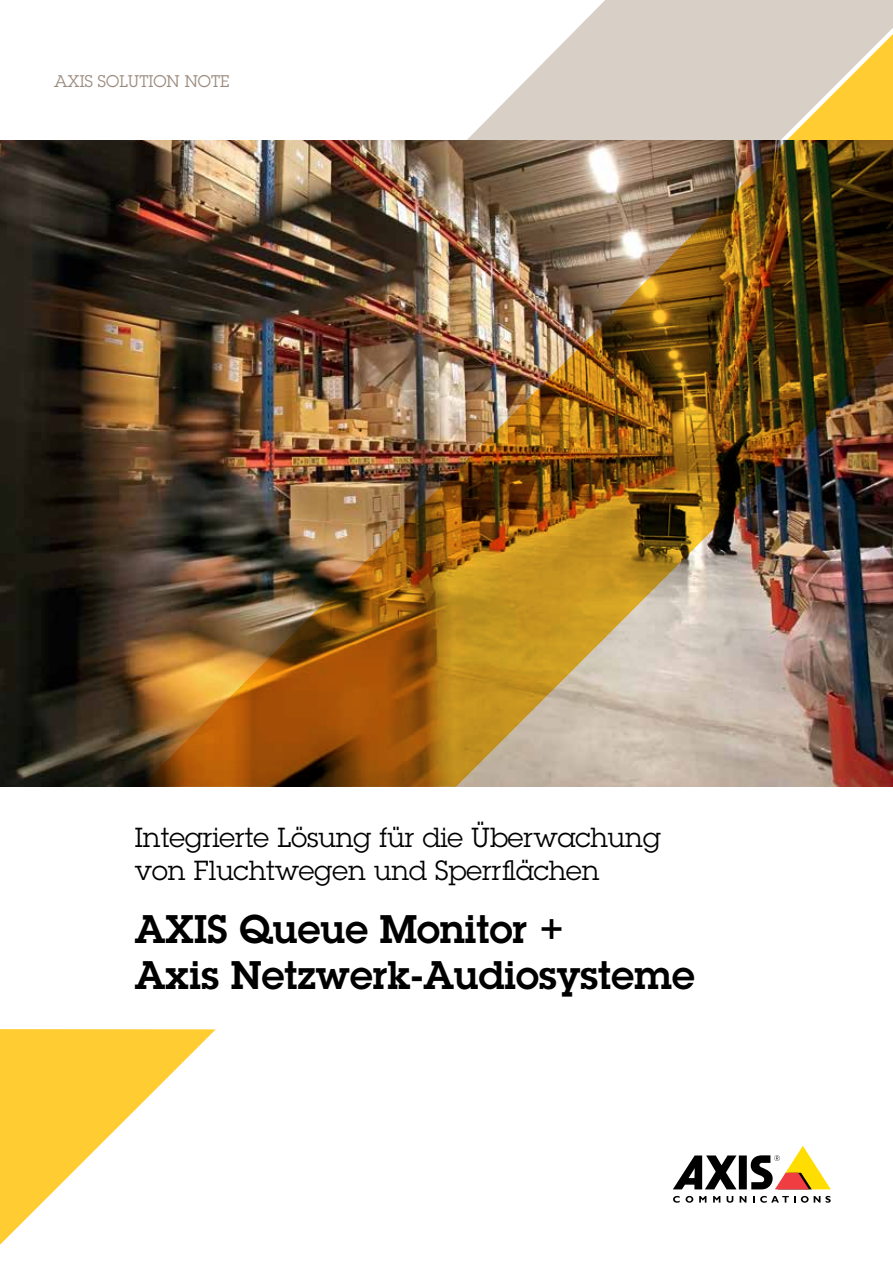
<style>
.page{position:relative;width:893px;height:1263px;background:#fff}
.page>*{position:absolute;margin:0;border:0;box-sizing:border-box;transform-origin:0 0}
.t1{font:600 39px/46.5px "Lubalin Graph ECG";color:#000}
.t2{font:27px/32.4px "Lubalin Graph ECG";color:#000}
.t3{font:16.5px "Lubalin Graph ECG";color:#9a8b7d}
</style>
<div class="page">
<div style="left:596px;top:0;width:297px;height:9px;background:#d8cfc6"></div>
<img style="left:0;top:140px;width:141px;height:647px">
<svg style="left:0;top:1029px;width:216px;height:216px"></svg>
<img style="left:141px;top:9px;width:752px;height:778px">
<div style="left:739px;top:1155px;width:8px;height:34px;background:#000"></div>
<svg style="left:673px;top:1155px;width:63px;height:34px"></svg>
<svg style="left:751px;top:1146px;width:80px;height:43px"></svg>
<svg style="left:673px;top:1196px;width:7px;height:7px"></svg>
<svg style="left:686px;top:1196px;width:7px;height:7px"></svg>
<svg style="left:699px;top:1196px;width:7px;height:6px"></svg>
<svg style="left:713px;top:1196px;width:7px;height:6px"></svg>
<svg style="left:727px;top:1196px;width:6px;height:7px"></svg>
<svg style="left:740px;top:1196px;width:6px;height:6px"></svg>
<svg style="left:753px;top:1196px;width:78px;height:7px"></svg>
<p class="t3" style="left:54px;top:71px;width:177px">AXIS SOLUTION NOTE</p>
<p class="t2" style="left:135px;top:821px;width:527px">Integrierte Lösung für die Überwachung von Fluchtwegen und Sperrflächen</p>
<h1 class="t1" style="left:135px;top:906px;width:562px">AXIS Queue Monitor +<br>Axis Netzwerk-Audiosysteme</h1>
</div>
